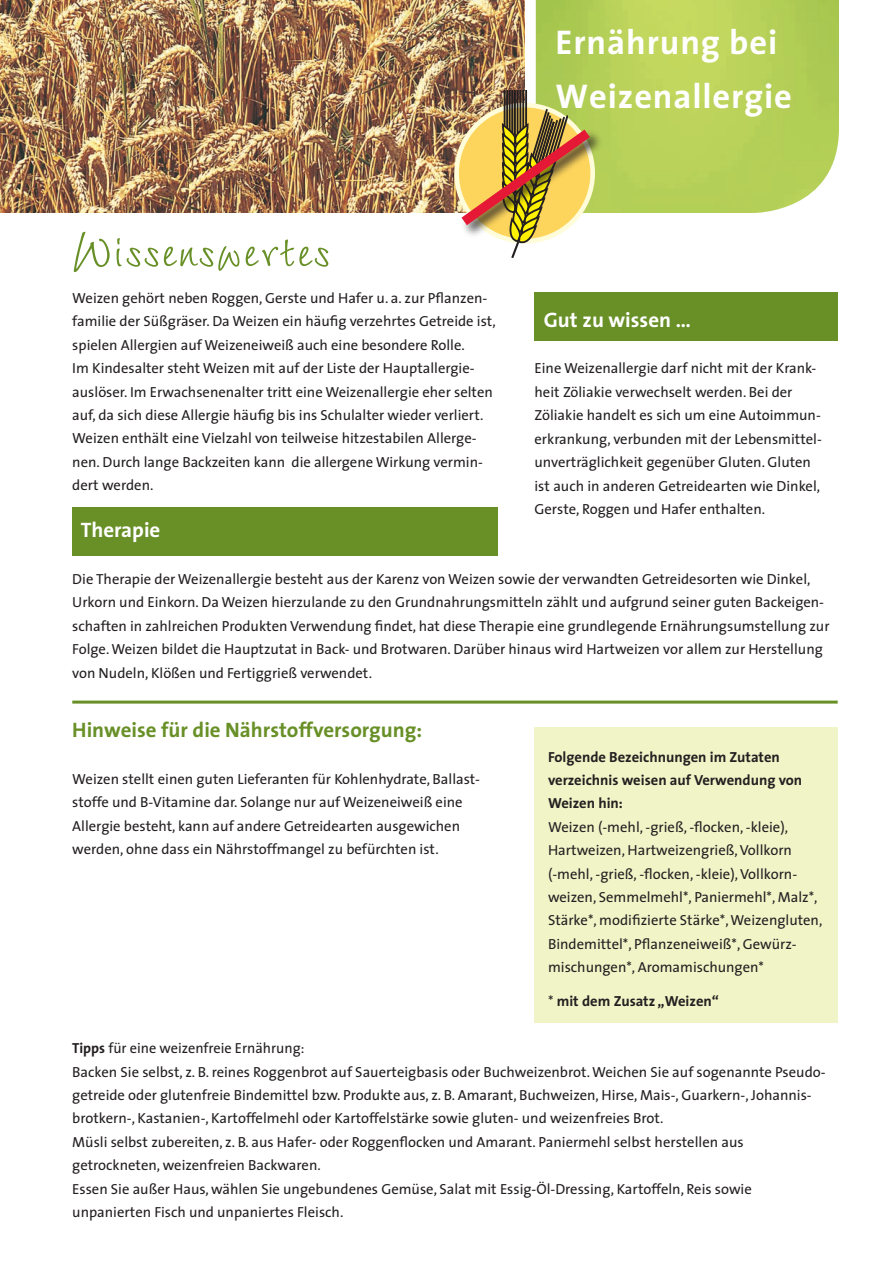
<style>
.page{position:relative;width:893px;height:1263px;background:#fff}
.page>*{position:absolute;margin:0;border:0;box-sizing:border-box;transform-origin:0 0}
.t1{font:67.5px "Wiesbaden Swing LT Std";letter-spacing:.025em;color:#689027}
.t2{font:700 34.5px/54px "The Sans";letter-spacing:.025em;color:#fff}
.t3{font:700 21px "The Sans";color:#689027}
.t4{font:700 21px "The Sans";color:#fff}
.t5{font:14.7px/23.4px "The Sans";color:#231f20}
.t6{font:700 14.7px/23.4px "The Sans";color:#231f20}
.s1{font-weight:400}
.s2{font-weight:700}
</style>
<div class="page">
<div style="left:72px;top:507px;width:426px;height:48px;background:#689027"></div>
<img style="left:536px;top:0;width:303px;height:213px">
<img style="left:0;top:0;width:525px;height:213px">
<hr style="left:504px;top:91px;width:1px;height:35px;background:#231f20">
<hr style="left:506px;top:91px;width:2px;height:37px;background:#231f20">
<hr style="left:509px;top:91px;width:2px;height:40px;background:#231f20">
<hr style="left:511px;top:91px;width:2px;height:42px;background:#231f20">
<hr style="left:525px;top:91px;width:2px;height:35px;background:#231f20">
<hr style="left:522px;top:91px;width:2px;height:37px;background:#231f20">
<hr style="left:519px;top:91px;width:2px;height:40px;background:#231f20">
<hr style="left:517px;top:91px;width:1px;height:42px;background:#231f20">
<hr style="left:514px;top:91px;width:2px;height:45px;background:#231f20">
<div style="left:461px;top:129px;width:142px;height:110px;background:#231f20;opacity:.75"></div>
<svg style="left:451px;top:107px;width:149px;height:152px"></svg>
<div style="left:534px;top:727px;width:304px;height:296px;background:#f0f4c7"></div>
<div style="left:534px;top:292px;width:304px;height:49px;background:#689027"></div>
<hr style="left:72px;top:701px;width:766px;height:3px;background:#689027">
<h2 class="t2" style="left:556px;top:14px;width:238px">Ernährung bei<br>Weizenallergie</h2>
<h1 class="t1" style="left:72px;top:213px;width:259px">Wissenswertes</h1>
<p class="t5" style="left:72px;top:286px;width:425px">Weizen gehört neben Roggen, Gerste und Hafer u. a. zur Pflanzen&shy;familie der Süßgräser. Da Weizen ein häufig verzehrtes Getreide ist, spielen Allergien auf Weizeneiweiß auch eine besondere Rolle.<br>Im Kindesalter steht Weizen mit auf der Liste der Hauptallergie&shy;auslöser. Im Erwachsenenalter tritt eine Weizenallergie eher selten auf, da sich diese Allergie häufig bis ins Schulalter wieder verliert.<br>Weizen enthält eine Vielzahl von teilweise hitzestabilen Allerge&shy;nen. Durch lange Backzeiten kann die allergene Wirkung vermin&shy;dert werden.</p>
<h3 class="t4" style="left:81px;top:512px;width:81px">Therapie</h3>
<h3 class="t4" style="left:544px;top:302px;width:149px">Gut zu wissen …</h3>
<p class="t5" style="left:534px;top:356px;width:289px">Eine Weizenallergie darf nicht mit der Krank&shy;heit Zöliakie verwechselt werden. Bei der Zöliakie handelt es sich um eine Autoimmun&shy;erkrankung, verbunden mit der Lebensmittel&shy;unverträglichkeit gegenüber Gluten. Gluten ist auch in anderen Getreidearten wie Dinkel, Gerste, Roggen und Hafer enthalten.</p>
<p class="t5" style="left:72px;top:567px;width:759px">Die Therapie der Weizenallergie besteht aus der Karenz von Weizen sowie der verwandten Getreidesorten wie Dinkel, Urkorn und Einkorn. Da Weizen hierzulande zu den Grundnahrungsmitteln zählt und aufgrund seiner guten Backeigen&shy;schaften in zahlreichen Produkten Verwendung findet, hat diese Therapie eine grundlegende Ernährungsumstellung zur Folge. Weizen bildet die Hauptzutat in Back- und Brotwaren. Darüber hinaus wird Hartweizen vor allem zur Herstellung von Nudeln, Klößen und Fertiggrieß verwendet.</p>
<h3 class="t3" style="left:72px;top:712px;width:352px">Hinweise für die Nährstoffversorgung:</h3>
<p class="t5" style="left:72px;top:767px;width:409px">Weizen stellt einen guten Lieferanten für Kohlenhydrate, Ballast&shy;stoffe und B-Vitamine dar. Solange nur auf Weizeneiweiß eine Allergie besteht, kann auf andere Getreidearten ausgewichen werden, ohne dass ein Nährstoffmangel zu befürchten ist.</p>
<p class="t6" style="left:548px;top:744px;width:256px">Folgende Bezeichnungen im Zutaten verzeichnis weisen auf Verwendung von<br>Weizen hin:</p>
<p class="t5" style="left:548px;top:815px;width:276px">Weizen (-mehl, -grieß, -flocken, -kleie), Hartweizen, Hartweizengrieß, Vollkorn (-mehl, -grieß, -flocken, -kleie), Vollkorn&shy;weizen, Semmelmehl*, Paniermehl*, Malz*, Stärke*, modifizierte Stärke*, Weizengluten, Bindemittel*, Pflanzeneiweiß*, Gewürz&shy;mischungen*, Aromamischungen*</p>
<p class="t6" style="left:548px;top:989px;width:172px"><span class="s1">*</span> mit dem Zusatz „Weizen“</p>
<p class="t5" style="left:72px;top:1036px;width:755px"><span class="s2">Tipps</span> für eine weizenfreie Ernährung:<br>Backen Sie selbst, z. B. reines Roggenbrot auf Sauerteigbasis oder Buchweizenbrot. Weichen Sie auf sogenannte Pseudo&shy;getreide oder glutenfreie Bindemittel bzw. Produkte aus, z. B. Amarant, Buchweizen, Hirse, Mais-, Guarkern-, Johannis&shy;brotkern-, Kastanien-, Kartoffelmehl oder Kartoffelstärke sowie gluten- und weizenfreies Brot.<br>Müsli selbst zubereiten, z. B. aus Hafer- oder Roggenflocken und Amarant. Paniermehl selbst herstellen aus getrockneten, weizenfreien Backwaren.<br>Essen Sie außer Haus, wählen Sie ungebundenes Gemüse, Salat mit Essig-Öl-Dressing, Kartoffeln, Reis sowie unpanierten Fisch und unpaniertes Fleisch.</p>
</div>
